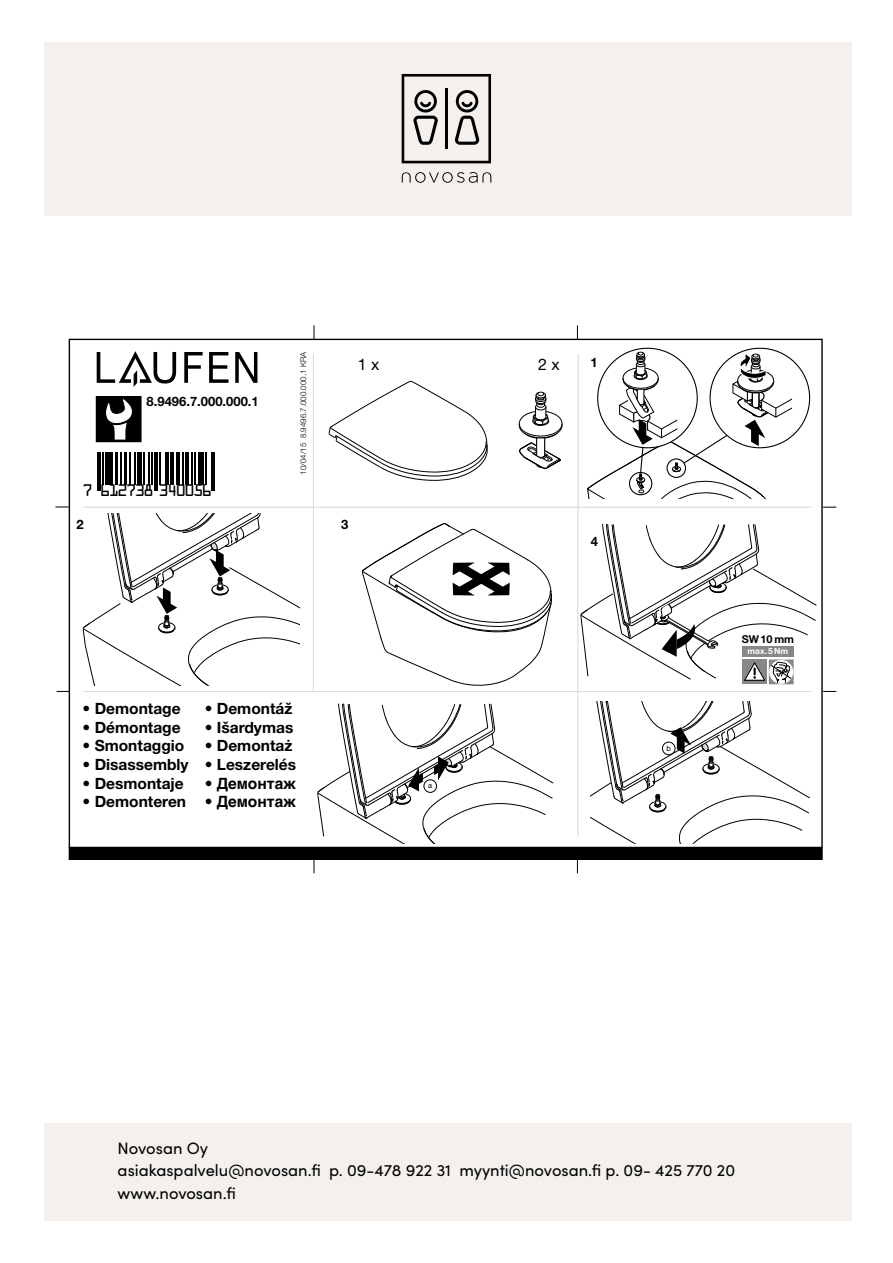
<style>
.page{position:relative;width:893px;height:1263px;background:#fff}
.page>*{position:absolute;margin:0;border:0;box-sizing:border-box;transform-origin:0 0}
.t1{font:16.5px/22.5px "Sofia Pro";color:#000}
.t2{font:15.9px "Helvetica Neue LT Pro";color:#000}
.t3{font:700 15.6px "Helvetica Neue LT Pro";color:#000}
.t4{font:700 15.6px "Helvetica Cyr";color:#000}
.t5{font:15.15px "OCRA Std";letter-spacing:-.145em;color:#000}
.t6{font:700 13.05px "Helvetica Neue LT Pro";color:#000}
.t7{font:700 10.95px "Helvetica Neue LT Pro";color:#000}
.t8{font:700 8.55px "Helvetica Neue LT Pro";color:#fff}
.t9{font:300 7.95px "Helvetica Neue LT Pro";color:#000}
.t10{font:7.5px "Helvetica Neue LT Pro";color:#000}
</style>
<div class="page">
<div style="left:44px;top:43px;width:808px;height:173px;background:#f3f0ed"></div>
<div style="left:44px;top:1123px;width:808px;height:97px;background:#f3f0ed"></div>
<svg style="left:402px;top:172px;width:89px;height:11px"></svg>
<svg style="left:402px;top:74px;width:89px;height:89px"></svg>
<svg style="left:361px;top:523px;width:191px;height:163px"></svg>
<svg style="left:519px;top:392px;width:44px;height:77px"></svg>
<svg style="left:328px;top:380px;width:160px;height:101px"></svg>
<svg style="left:82px;top:506px;width:241px;height:186px"></svg>
<svg style="left:587px;top:351px;width:205px;height:156px"></svg>
<hr style="left:577px;top:507px;width:1px;height:329px;background:#dadada">
<hr style="left:84px;top:507px;width:727px;height:1px;background:#dadada">
<hr style="left:84px;top:691px;width:727px;height:1px;background:#dadada">
<hr style="left:313px;top:354px;width:1px;height:337px;background:#dadada">
<svg style="left:184px;top:352px;width:19px;height:31px"></svg>
<svg style="left:209px;top:352px;width:20px;height:31px"></svg>
<svg style="left:235px;top:352px;width:22px;height:31px"></svg>
<svg style="left:97px;top:351px;width:79px;height:36px"></svg>
<div style="left:96px;top:397px;width:45px;height:45px;background:#000"></div>
<svg style="left:105px;top:398px;width:28px;height:42px"></svg>
<div style="left:69px;top:848px;width:753px;height:11px;background:#000"></div>
<div style="left:69px;top:847px;width:754px;height:13px;border:1px solid #000"></div>
<svg style="left:314px;top:325px;width:1px;height:15px"></svg>
<svg style="left:577px;top:325px;width:1px;height:15px"></svg>
<svg style="left:314px;top:703px;width:240px;height:170px"></svg>
<svg style="left:55px;top:507px;width:14px;height:1px"></svg>
<svg style="left:57px;top:691px;width:13px;height:1px"></svg>
<svg style="left:823px;top:691px;width:13px;height:1px"></svg>
<svg style="left:823px;top:507px;width:13px;height:1px"></svg>
<hr style="left:578px;top:354px;width:1px;height:153px;background:#dadada">
<svg style="left:573px;top:523px;width:244px;height:350px"></svg>
<svg style="left:98px;top:452px;width:116px;height:39px"></svg>
<hr style="left:97px;top:452px;width:1px;height:39px;background:#000">
<hr style="left:100px;top:452px;width:1px;height:39px;background:#000">
<hr style="left:102px;top:452px;width:1px;height:32px;background:#000">
<hr style="left:105px;top:452px;width:4px;height:32px;background:#000">
<hr style="left:111px;top:452px;width:2px;height:32px;background:#000">
<hr style="left:116px;top:452px;width:2px;height:32px;background:#000">
<hr style="left:121px;top:452px;width:1px;height:32px;background:#000">
<hr style="left:124px;top:452px;width:3px;height:32px;background:#000">
<hr style="left:129px;top:452px;width:2px;height:32px;background:#000">
<hr style="left:134px;top:452px;width:2px;height:32px;background:#000">
<div style="left:137px;top:452px;width:5px;height:32px;background:#000"></div>
<hr style="left:143px;top:452px;width:1px;height:32px;background:#000">
<hr style="left:148px;top:452px;width:1px;height:32px;background:#000">
<hr style="left:152px;top:452px;width:1px;height:32px;background:#000">
<hr style="left:154px;top:452px;width:1px;height:39px;background:#000">
<hr style="left:157px;top:452px;width:1px;height:39px;background:#000">
<hr style="left:159px;top:452px;width:1px;height:32px;background:#000">
<hr style="left:165px;top:452px;width:2px;height:32px;background:#000">
<hr style="left:168px;top:452px;width:1px;height:32px;background:#000">
<hr style="left:170px;top:452px;width:4px;height:32px;background:#000">
<hr style="left:177px;top:452px;width:3px;height:32px;background:#000">
<hr style="left:183px;top:452px;width:1px;height:32px;background:#000">
<hr style="left:185px;top:452px;width:4px;height:32px;background:#000">
<hr style="left:191px;top:452px;width:2px;height:32px;background:#000">
<hr style="left:194px;top:452px;width:1px;height:32px;background:#000">
<hr style="left:198px;top:452px;width:3px;height:32px;background:#000">
<hr style="left:203px;top:452px;width:1px;height:32px;background:#000">
<hr style="left:205px;top:452px;width:1px;height:32px;background:#000">
<hr style="left:211px;top:452px;width:2px;height:39px;background:#000">
<hr style="left:214px;top:452px;width:1px;height:39px;background:#000">
<p class="t6" style="left:147px;top:393px;width:114px">8.9496.7.000.000.1</p>
<p class="t5" style="left:82px;top:484px;width:132px">7 612738 340056</p>
<p class="t6" style="left:77px;top:516px;width:9px">2</p>
<p class="t9" style="left:298px;top:475px;width:124px;rotate:-90deg">10/04/15 8.9496.7.000.000.1 KRA</p>
<p class="t2" style="left:358px;top:355px;width:23px">1 x</p>
<p class="t2" style="left:538px;top:355px;width:23px">2 x</p>
<p class="t6" style="left:590px;top:354px;width:9px">1</p>
<p class="t6" style="left:341px;top:516px;width:9px">3</p>
<p class="t6" style="left:591px;top:533px;width:9px">4</p>
<p class="t3" style="left:83px;top:699px;width:100px">• Demontage</p>
<p class="t3" style="left:83px;top:717px;width:100px">• Démontage</p>
<p class="t3" style="left:83px;top:736px;width:103px">• Smontaggio</p>
<p class="t3" style="left:83px;top:754px;width:108px">• Disassembly</p>
<p class="t3" style="left:83px;top:773px;width:103px">• Desmontaje</p>
<p class="t3" style="left:83px;top:792px;width:105px">• Demonteren</p>
<p class="t3" style="left:205px;top:699px;width:89px">• Demontáž</p>
<p class="t3" style="left:205px;top:717px;width:90px">• Išardymas</p>
<p class="t3" style="left:205px;top:736px;width:89px">• Demontaż</p>
<p class="t3" style="left:205px;top:754px;width:93px">• Leszerelés</p>
<p class="t4" style="left:205px;top:774px;width:93px">• Демонтаж</p>
<p class="t4" style="left:205px;top:793px;width:93px">• Демонтаж</p>
<p class="t10" style="left:428px;top:781px;width:6px">a</p>
<p class="t10" style="left:667px;top:743px;width:6px">b</p>
<p class="t7" style="left:742px;top:632px;width:54px">SW10 mm</p>
<p class="t8" style="left:748px;top:646px;width:42px">max.5 Nm</p>
<p class="t1" style="left:118px;top:1136px;width:619px">Novosan Oy<br>asiakaspalvelu@novosan.fi p. 09-478 922 31 myynti@novosan.fi p. 09- 425 770 20 www.novosan.fi</p>
</div>
